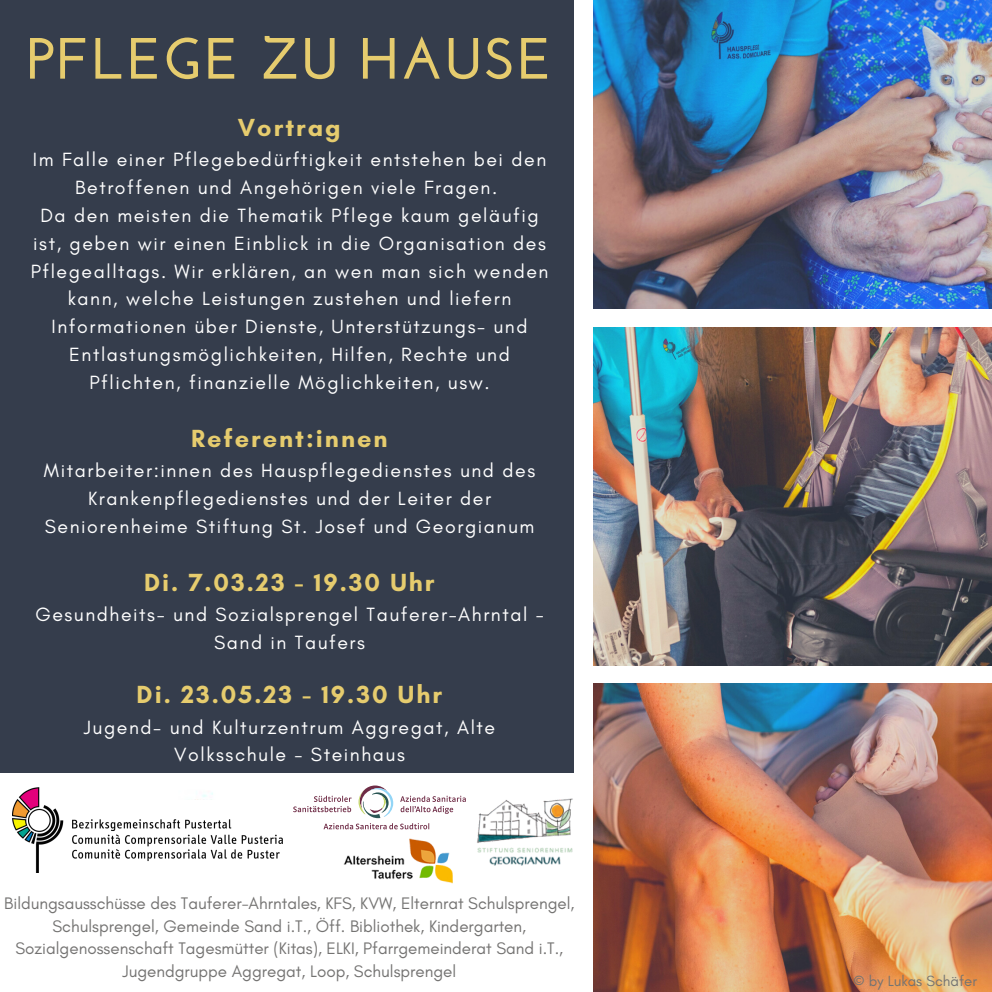
<style>
.page{position:relative;width:992px;height:992px;background:#fff}
.page>*{position:absolute;margin:0;border:0;box-sizing:border-box;transform-origin:0 0}
.t1{font:700 58px "Josefin Sans";letter-spacing:.02em;color:#e6cc6e}
.t2{font:700 25.25px "Glacial Indifference";letter-spacing:.08em;color:#e6cc6e}
.t3{font:19.5px/27.8px "Glacial Indifference";letter-spacing:.08em;color:#fff;text-align:center}
.t4{font:17px/22.8px "Glacial Indifference";color:#747372;text-align:center}
.t5{font:15px "Glacial Indifference";color:#747372}
</style>
<div class="page">
<div style="left:0;top:0;width:574px;height:992px;background:#353d4c"></div>
<div style="left:0;top:774px;width:574px;height:218px;background:#fff"></div>
<img style="left:593px;top:0;width:399px;height:309px">
<img style="left:593px;top:327px;width:399px;height:338px">
<img style="left:593px;top:684px;width:399px;height:308px">
<div style="left:104px;top:800px;width:442px;height:192px;background:#fff"></div>
<img style="left:12px;top:788px;width:270px;height:84px">
<svg style="left:293px;top:785px;width:173px;height:44px"></svg>
<img style="left:476px;top:795px;width:98px;height:73px">
<img style="left:343px;top:839px;width:110px;height:45px">
<h1 class="t1" style="left:27px;top:35px;width:527px">PFLEGE ZU HAUSE</h1>
<p class="t2" style="left:238px;top:112px;width:104px">Vortrag</p>
<p class="t3" style="left:31px;top:146px;width:519px">Im Falle einer Pflegebedürftigkeit entstehen bei den Betroffenen und Angehörigen viele Fragen.<br>Da den meisten die Thematik Pflege kaum geläufig ist, geben wir einen Einblick in die Organisation des Pflegealltags. Wir erklären, an wen man sich wenden kann, welche Leistungen zustehen und liefern Informationen über Dienste, Unterstützungs- und Entlastungsmöglichkeiten, Hilfen, Rechte und Pflichten, finanzielle Möglichkeiten, usw.</p>
<p class="t2" style="left:191px;top:423px;width:198px">Referent:innen</p>
<p class="t3" style="left:44px;top:456px;width:493px">Mitarbeiter:innen des Hauspflegedienstes und des<br>Krankenpflegedienstes und der Leiter der<br>Seniorenheime Stiftung St. Josef und Georgianum</p>
<p class="t2" style="left:144px;top:567px;width:292px">Di. 7.03.23 - 19.30 Uhr</p>
<p class="t3" style="left:35px;top:600px;width:510px">Gesundheits- und Sozialsprengel Tauferer-Ahrntal -<br>Sand in Taufers</p>
<p class="t2" style="left:137px;top:679px;width:307px">Di. 23.05.23 - 19.30 Uhr</p>
<p class="t3" style="left:84px;top:713px;width:413px">Jugend- und Kulturzentrum Aggregat, Alte<br>Volksschule - Steinhaus</p>
<p class="t4" style="left:4px;top:891px;width:572px">Bildungsausschüsse des Tauferer-Ahrntales, KFS, KVW, Elternrat Schulsprengel, Schulsprengel, Gemeinde Sand i.T., Öff. Bibliothek, Kindergarten, Sozialgenossenschaft Tagesmütter (Kitas), ELKI, Pfarrgemeinderat Sand i.T., Jugendgruppe Aggregat, Loop, Schulsprengel</p>
<p class="t5" style="left:853px;top:971px;width:125px">© by Lukas Schäfer</p>
</div>
